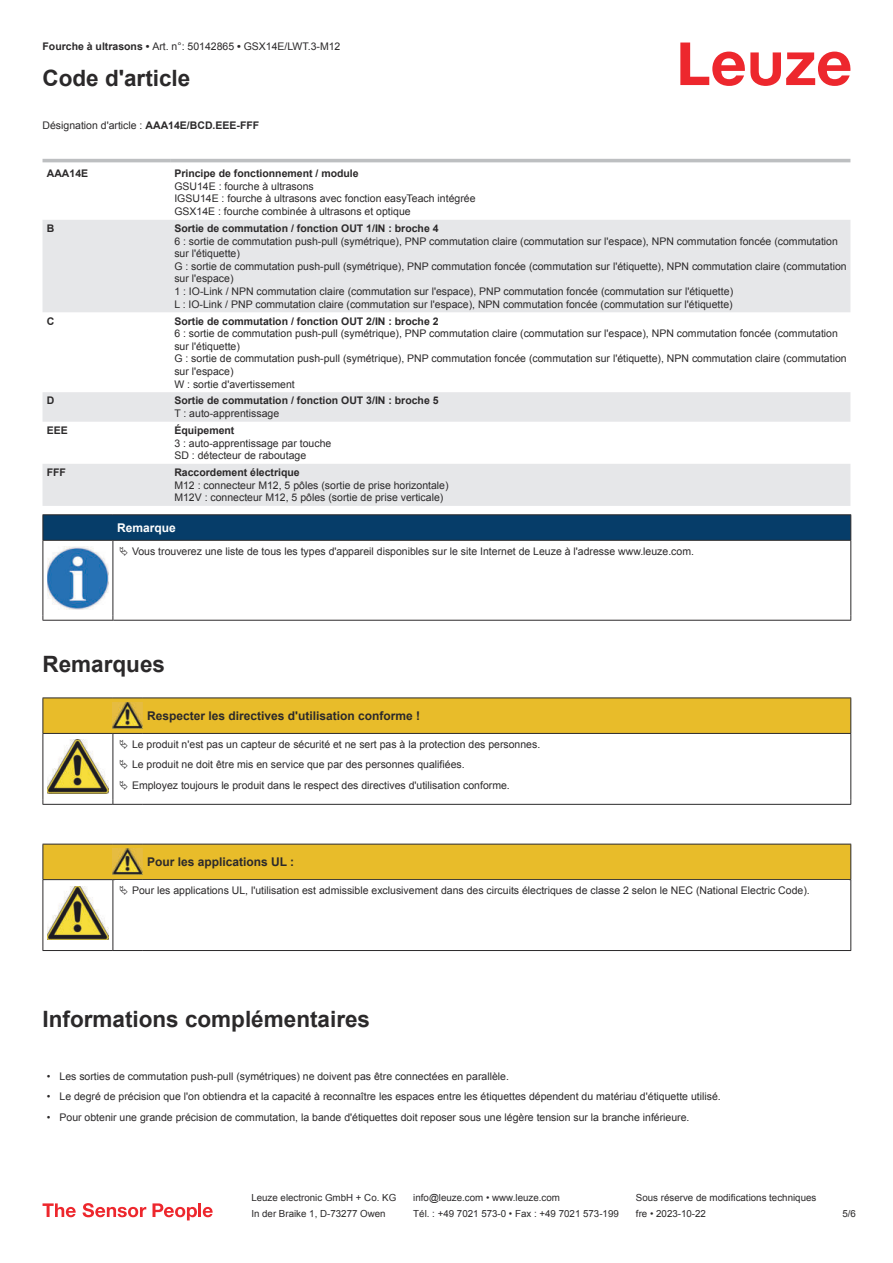
<style>
.page{position:relative;width:893px;height:1263px;background:#fff}
.page>*{position:absolute;margin:0;border:0;box-sizing:border-box;transform-origin:0 0}
.t1{font:700 22.5px "Arial";color:#2b292a}
.t2{font:700 12px "Arial";color:#2b292a}
.t3{font:700 12px "Arial";color:#fff}
.t4{font:10.5px/12.6px "Arial";color:#2b292a}
.t5{font:700 10.5px "Arial";color:#2b292a}
.t6{font:9.75px "Arial";color:#2b292a}
.s1{font-weight:700}
</style>
<div class="page">
<svg style="left:680px;top:43px;width:170px;height:43px"></svg>
<div style="left:43px;top:158px;width:807px;height:5px;background:#ebeced"></div>
<svg style="left:43px;top:220px;width:807px;height:286px;fill:#e6e7e9"></svg>
<hr style="left:43px;top:159px;width:127px;height:3px;background:#bdbfc1">
<hr style="left:170px;top:159px;width:680px;height:3px;background:#bdbfc1">
<svg style="left:43px;top:1203px;width:33px;height:14px"></svg>
<svg style="left:83px;top:1203px;width:63px;height:14px"></svg>
<svg style="left:153px;top:1203px;width:44px;height:17px"></svg>
<hr style="left:198px;top:1203px;width:3px;height:14px;background:#ed272d">
<svg style="left:203px;top:1207px;width:10px;height:10px"></svg>
<svg style="left:44px;top:541px;width:806px;height:79px"></svg>
<hr style="left:43px;top:514px;width:70px;height:1px;background:#2b292a">
<hr style="left:43px;top:540px;width:70px;height:1px;background:#2b292a">
<hr style="left:113px;top:514px;width:738px;height:1px;background:#2b292a">
<svg style="left:43px;top:515px;width:808px;height:25px"></svg>
<hr style="left:113px;top:540px;width:738px;height:1px;background:#2b292a">
<hr style="left:43px;top:541px;width:1px;height:75px;background:#2b292a">
<hr style="left:113px;top:541px;width:1px;height:75px;background:#2b292a">
<hr style="left:850px;top:541px;width:1px;height:75px;background:#2b292a">
<hr style="left:43px;top:620px;width:70px;height:1px;background:#2b292a">
<hr style="left:113px;top:620px;width:738px;height:1px;background:#2b292a">
<img style="left:47px;top:547px;width:61px;height:62px">
<div style="left:115px;top:541px;width:734px;height:20px;background:#fff"></div>
<hr style="left:43px;top:697px;width:70px;height:1px;background:#2b292a">
<hr style="left:113px;top:697px;width:30px;height:1px;background:#2b292a">
<hr style="left:143px;top:697px;width:708px;height:1px;background:#2b292a">
<hr style="left:43px;top:804px;width:70px;height:1px;background:#2b292a">
<hr style="left:113px;top:804px;width:30px;height:1px;background:#2b292a">
<hr style="left:143px;top:804px;width:708px;height:1px;background:#2b292a">
<div style="left:44px;top:845px;width:806px;height:34px;background:#e8bc2a"></div>
<hr style="left:43px;top:844px;width:70px;height:1px;background:#2b292a">
<hr style="left:43px;top:844px;width:1px;height:35px;background:#2b292a">
<hr style="left:43px;top:879px;width:70px;height:1px;background:#2b292a">
<hr style="left:113px;top:844px;width:30px;height:1px;background:#2b292a">
<hr style="left:113px;top:879px;width:30px;height:1px;background:#2b292a">
<hr style="left:143px;top:844px;width:708px;height:1px;background:#2b292a">
<hr style="left:850px;top:844px;width:1px;height:35px;background:#2b292a">
<hr style="left:143px;top:879px;width:708px;height:1px;background:#2b292a">
<hr style="left:43px;top:880px;width:1px;height:66px;background:#2b292a">
<hr style="left:113px;top:880px;width:1px;height:66px;background:#2b292a">
<hr style="left:850px;top:880px;width:1px;height:66px;background:#2b292a">
<hr style="left:43px;top:950px;width:70px;height:1px;background:#2b292a">
<hr style="left:113px;top:950px;width:30px;height:1px;background:#2b292a">
<hr style="left:143px;top:950px;width:708px;height:1px;background:#2b292a">
<img style="left:113px;top:848px;width:30px;height:27px">
<img style="left:47px;top:886px;width:61px;height:54px">
<svg style="left:43px;top:698px;width:808px;height:106px"></svg>
<p class="t4" style="left:43px;top:41px;width:299px"><span class="s1">Fourche à ultrasons •</span> Art. n°: 50142865 <span class="s1">•</span> GSX14E/LWT.3-M12</p>
<h1 class="t1" style="left:43px;top:70px;width:149px">Code d'article</h1>
<p class="t4" style="left:43px;top:120px;width:218px">Désignation d'article : <span class="s1">AAA14E/BCD.EEE-FFF</span></p>
<p class="t5" style="left:47px;top:170px;width:43px">AAA14E</p>
<p class="t5" style="left:174px;top:170px;width:186px">Principe de fonctionnement / module</p>
<p class="t4" style="left:174px;top:181px;width:303px">GSU14E : fourche à ultrasons<br>IGSU14E : fourche à ultrasons avec fonction easyTeach intégrée<br>GSX14E : fourche combinée à ultrasons et optique</p>
<p class="t5" style="left:47px;top:224px;width:9px">B</p>
<p class="t5" style="left:174px;top:224px;width:266px">Sortie de commutation / fonction OUT 1/IN : broche 4</p>
<p class="t4" style="left:174px;top:236px;width:674px">6 : sortie de commutation push-pull (symétrique), PNP commutation claire (commutation sur l'espace), NPN commutation foncée (commutation sur l'étiquette)<br>G : sortie de commutation push-pull (symétrique), PNP commutation foncée (commutation sur l'étiquette), NPN commutation claire (commutation sur l'espace)<br>1 : IO-Link / NPN commutation claire (commutation sur l'espace), PNP commutation foncée (commutation sur l'étiquette)<br>L : IO-Link / PNP commutation claire (commutation sur l'espace), NPN commutation foncée (commutation sur l'étiquette)</p>
<p class="t5" style="left:47px;top:317px;width:9px">C</p>
<p class="t5" style="left:174px;top:317px;width:266px">Sortie de commutation / fonction OUT 2/IN : broche 2</p>
<p class="t4" style="left:174px;top:328px;width:674px">6 : sortie de commutation push-pull (symétrique), PNP commutation claire (commutation sur l'espace), NPN commutation foncée (commutation sur l'étiquette)<br>G : sortie de commutation push-pull (symétrique), PNP commutation foncée (commutation sur l'étiquette), NPN commutation claire (commutation sur l'espace)<br>W : sortie d'avertissement</p>
<p class="t5" style="left:47px;top:397px;width:9px">D</p>
<p class="t5" style="left:174px;top:397px;width:266px">Sortie de commutation / fonction OUT 3/IN : broche 5</p>
<p class="t4" style="left:174px;top:408px;width:106px">T : auto-apprentissage</p>
<p class="t5" style="left:47px;top:426px;width:23px">EEE</p>
<p class="t5" style="left:174px;top:426px;width:62px">Équipement</p>
<p class="t4" style="left:174px;top:437px;width:159px">3 : auto-apprentissage par touche<br>SD : détecteur de raboutage</p>
<p class="t5" style="left:47px;top:468px;width:21px">FFF</p>
<p class="t5" style="left:174px;top:468px;width:127px">Raccordement électrique</p>
<p class="t4" style="left:174px;top:480px;width:276px">M12 : connecteur M12, 5 pôles (sortie de prise horizontale)<br>M12V : connecteur M12, 5 pôles (sortie de prise verticale)</p>
<p class="t3" style="left:117px;top:523px;width:60px">Remarque</p>
<p class="t4" style="left:132px;top:546px;width:563px">Vous trouverez une liste de tous les types d'appareil disponibles sur le site Internet de Leuze à l'adresse www.leuze.com.</p>
<h1 class="t1" style="left:43px;top:655px;width:124px">Remarques</h1>
<p class="t2" style="left:147px;top:711px;width:274px">Respecter les directives d'utilisation conforme !</p>
<p class="t4" style="left:132px;top:735px;width:410px;line-height:20.2px">Le produit n'est pas un capteur de sécurité et ne sert pas à la protection des personnes.<br>Le produit ne doit être mis en service que par des personnes qualifiées.<br>Employez toujours le produit dans le respect des directives d'utilisation conforme.</p>
<p class="t2" style="left:147px;top:857px;width:149px">Pour les applications UL :</p>
<p class="t4" style="left:132px;top:885px;width:679px">Pour les applications UL, l'utilisation est admissible exclusivement dans des circuits électriques de classe 2 selon le NEC (National Electric Code).</p>
<h1 class="t1" style="left:43px;top:1011px;width:329px">Informations complémentaires</h1>
<p class="t4" style="left:47px;top:1071px;width:464px">• Les sorties de commutation push-pull (symétriques) ne doivent pas être connectées en parallèle.</p>
<p class="t4" style="left:47px;top:1091px;width:675px">• Le degré de précision que l'on obtiendra et la capacité à reconnaître les espaces entre les étiquettes dépendent du matériau d'étiquette utilisé.</p>
<p class="t4" style="left:47px;top:1111px;width:644px">• Pour obtenir une grande précision de commutation, la bande d'étiquettes doit reposer sous une légère tension sur la branche inférieure.</p>
<p class="t6" style="left:251px;top:1194px;width:146px">Leuze electronic GmbH + Co. KG</p>
<p class="t6" style="left:413px;top:1194px;width:148px">info@leuze.com • www.leuze.com</p>
<p class="t6" style="left:636px;top:1194px;width:182px">Sous réserve de modifications techniques</p>
<p class="t6" style="left:251px;top:1210px;width:136px">In der Braike 1, D-73277 Owen</p>
<p class="t6" style="left:413px;top:1210px;width:207px">Tél. : +49 7021 573-0 • Fax : +49 7021 573-199</p>
<p class="t6" style="left:636px;top:1210px;width:72px">fre • 2023-10-22</p>
<p class="t6" style="left:842px;top:1210px;width:15px">5 /6</p>
</div>
